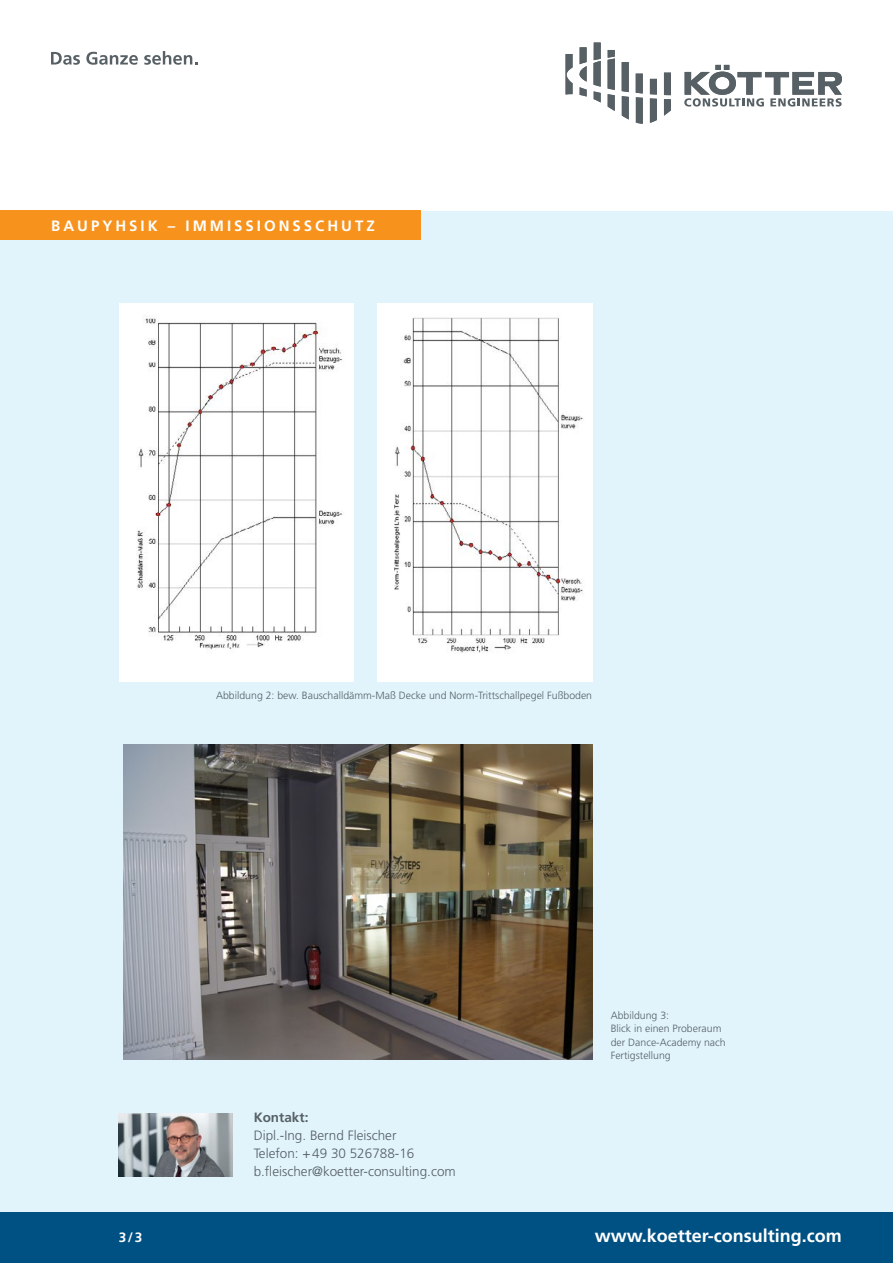
<style>
.page{position:relative;width:893px;height:1263px;background:#fff}
.page>*{position:absolute;margin:0;border:0;box-sizing:border-box;transform-origin:0 0}
.t1{font:700 18px "Frutiger LT Std";color:#fff}
.t2{font:700 15px "Frutiger LT Std";letter-spacing:.2em;color:#fff}
.t3{font:300 13.5px/18px "Frutiger LT Std";color:#576065}
.t4{font:700 13.5px "Frutiger LT Std";color:#576065}
.t5{font:700 13.5px "Frutiger LT Std";color:#fff}
.t6{font:300 10.5px/13.5px "Frutiger LT Std";color:#576065}
</style>
<div class="page">
<div style="left:0;top:210px;width:893px;height:1053px;background:#e1f4fc"></div>
<div style="left:0;top:1212px;width:893px;height:51px;background:#005183"></div>
<svg style="left:566px;top:43px;width:105px;height:81px"></svg>
<svg style="left:684px;top:65px;width:158px;height:42px"></svg>
<svg style="left:51px;top:52px;width:29px;height:13px"></svg>
<svg style="left:86px;top:52px;width:52px;height:13px"></svg>
<svg style="left:144px;top:51px;width:53px;height:14px"></svg>
<img style="left:119px;top:1113px;width:114px;height:63px">
<img style="left:120px;top:303px;width:234px;height:379px">
<img style="left:377px;top:303px;width:215px;height:378px">
<img style="left:123px;top:744px;width:469px;height:315px">
<div style="left:0;top:210px;width:421px;height:30px;background:#f7931d"></div>
<h2 class="t2" style="left:51px;top:217px;width:325px">BAUPYHSIK – IMMISSIONSSCHUTZ</h2>
<p class="t6" style="left:216px;top:688px;width:377px">Abbildung 2: bew. Bauschalldämm-Maß Decke und Norm-Trittschallpegel Fußboden</p>
<p class="t4" style="left:254px;top:1109px;width:56px">Kontakt:</p>
<p class="t3" style="left:254px;top:1127px;width:204px">Dipl.-Ing. Bernd Fleischer<br>Telefon: +49 30 526788-16 b.fleischer@koetter-consulting.com</p>
<p class="t6" style="left:611px;top:1008px;width:116px">Abbildung 3:<br>Blick in einen Proberaum der Dance-Academy nach<br>Fertigstellung</p>
<p class="t5" style="left:119px;top:1229px;width:25px">3/3</p>
<h1 class="t1" style="left:595px;top:1225px;width:249px">www.koetter-consulting.com</h1>
</div>
